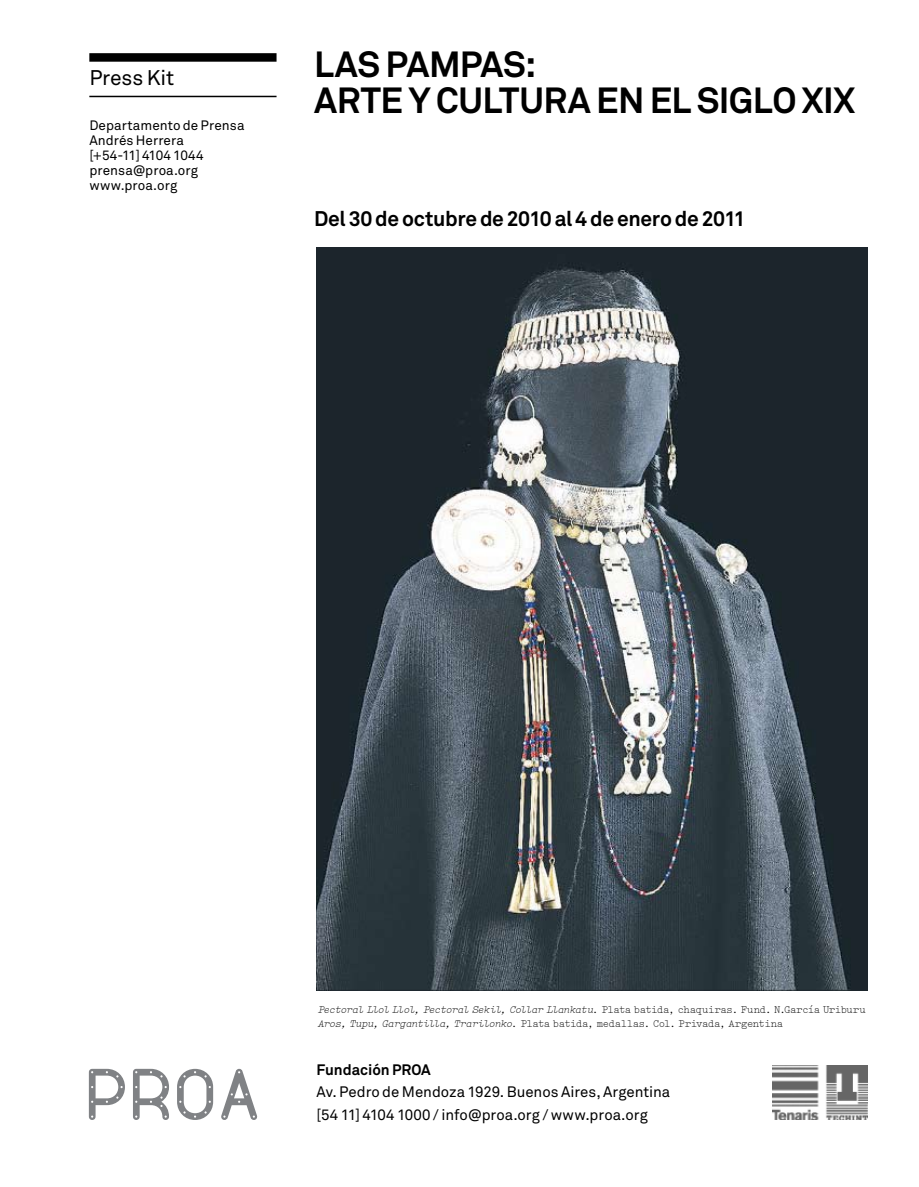
<style>
.page{position:relative;width:919px;height:1187px;background:#fff}
.page>*{position:absolute;margin:0;border:0;box-sizing:border-box;transform-origin:0 0}
.t1{font:72px "Proa";color:#808285}
.t2{font:700 36px/36px "Akkurat";letter-spacing:-.01em;color:#000}
.t3{font:700 21px "Akkurat";letter-spacing:-.015em;color:#000}
.t4{font:21px "Akkurat";letter-spacing:-.005em;color:#000}
.t5{font:15px/22.5px "Akkurat";color:#000}
.t6{font:700 15px "Akkurat";letter-spacing:-.005em;color:#000}
.t7{font:13.5px/15px "Akkurat";letter-spacing:.005em;color:#000}
.t8{font:10.5px/13.5px "Elementa";letter-spacing:-.045em;color:#000}
.s1{font-style:italic}
</style>
<div class="page">
<img style="left:772px;top:1065px;width:95px;height:54px">
<div style="left:89px;top:53px;width:187px;height:9px;background:#000"></div>
<hr style="left:89px;top:96px;width:187px;height:1px;background:#000">
<img style="left:316px;top:248px;width:551px;height:742px">
<h3 class="t4" style="left:89px;top:65px;width:86px">Press Kit</h3>
<p class="t7" style="left:89px;top:118px;width:157px">Departamento de Prensa<br>Andrés Herrera<br>[+54-11] 4104 1044 prensa@proa.org www.proa.org</p>
<h2 class="t2" style="left:314px;top:47px;width:542px">Las Pampas:<br>Arte y Cultura en el Siglo XIX</h2>
<h3 class="t3" style="left:314px;top:205px;width:433px">Del 30 de octubre de 2010 al 4 de enero de 2011</h3>
<h1 class="t1" style="left:85px;top:1053px;width:178px">PROA</h1>
<p class="t8" style="left:318px;top:1002px;width:549px"><span class="s1">Pectoral Llol Llol, Pectoral Sekil, Collar Llankatu.</span> Plata batida, chaquiras. Fund. N.García Uriburu<br><span class="s1">Aros, Tupu, Gargantilla, Trarilonko.</span> Plata batida, medallas. Col. Privada, Argentina</p>
<h3 class="t6" style="left:316px;top:1060px;width:116px">Fundación PROA</h3>
<h3 class="t5" style="left:316px;top:1081px;width:355px">Av. Pedro de Mendoza 1929. Buenos Aires, Argentina [54 11] 4104 1000 / info@proa.org / www.proa.org</h3>
</div>
